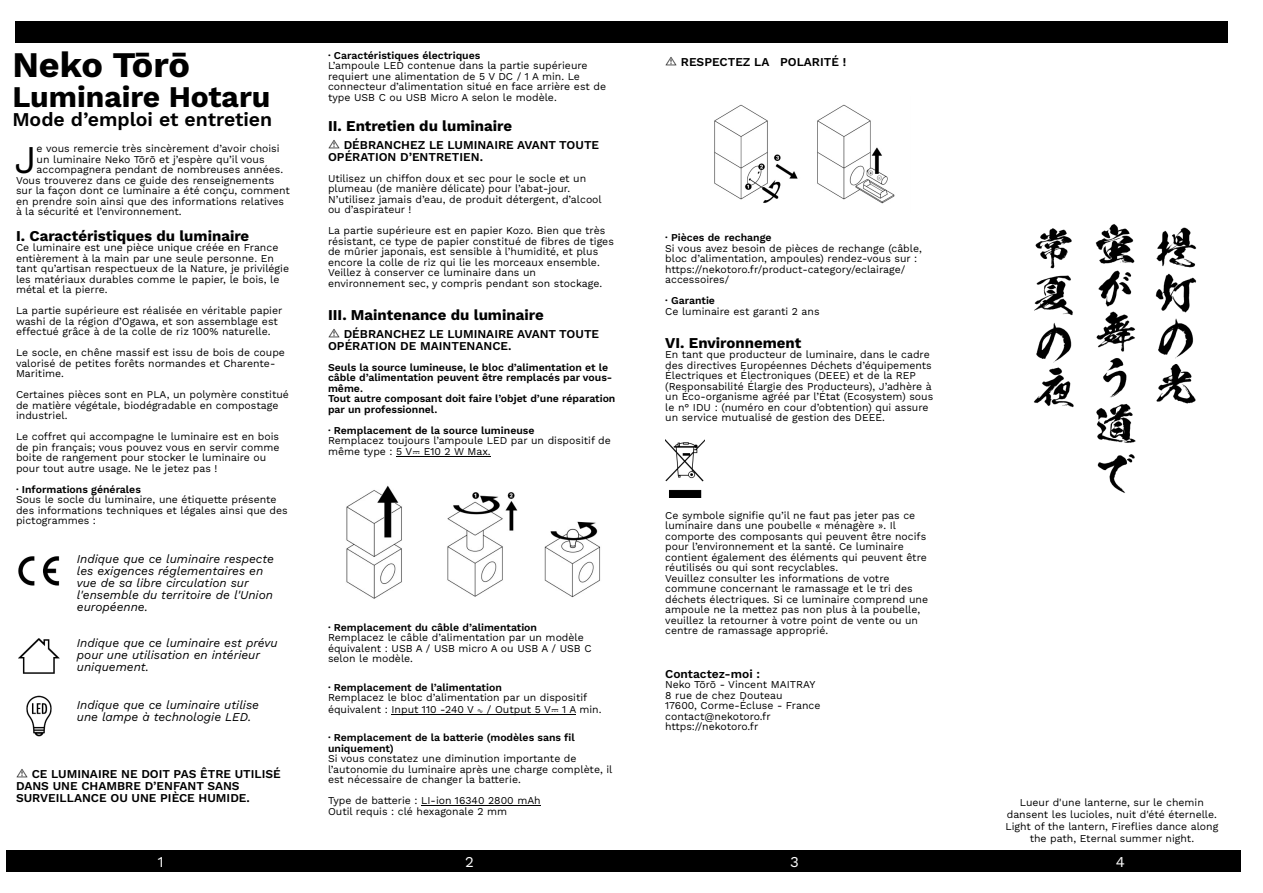
<style>
.page{position:relative;width:1263px;height:893px;background:#fff}
.page>*{position:absolute;margin:0;border:0;box-sizing:border-box;transform-origin:0 0}
.t1{font:39.3px "Work Sans";color:#000}
.t2{font:700 36px "Work Sans Roman";letter-spacing:-.01em;color:#000}
.t3{font:700 30px "Work Sans Roman";color:#000}
.t4{font:600 19.5px "Work Sans Roman";color:#000}
.t5{font:700 15px "Work Sans Roman";color:#000}
.t6{font:15px "Work Sans";color:#fff}
.t7{font:italic 12px/12px "Work Sans";color:#000}
.t8{font:600 12px/12px "Work Sans Roman";color:#000}
.t9{font:10.5px/10.5px "Work Sans";color:#000}
.t10{font:600 10.5px/10.5px "Work Sans Roman";color:#000}
.s1{font-family:"Hiragino Sans W4";font-weight:400}
</style>
<div class="page">
<div style="left:7px;top:850px;width:1234px;height:22px;background:#000"></div>
<div style="left:15px;top:21px;width:1212px;height:22px;background:#000"></div>
<img style="left:18px;top:638px;width:41px;height:36px">
<img style="left:26px;top:695px;width:26px;height:41px">
<img style="left:18px;top:556px;width:42px;height:30px">
<svg style="left:396px;top:456px;width:24px;height:1px"></svg>
<hr style="left:420px;top:456px;width:71px;height:1px;background:#000">
<hr style="left:392px;top:714px;width:85px;height:1px;background:#000">
<hr style="left:483px;top:714px;width:52px;height:1px;background:#000">
<svg style="left:535px;top:714px;width:41px;height:1px"></svg>
<hr style="left:421px;top:805px;width:120px;height:1px;background:#000">
<img style="left:346px;top:485px;width:255px;height:114px">
<img style="left:665px;top:439px;width:40px;height:59px">
<img style="left:714px;top:104px;width:181px;height:100px">
<img style="left:1155px;top:227px;width:42px;height:177px">
<img style="left:1095px;top:224px;width:41px;height:269px">
<img style="left:1033px;top:228px;width:41px;height:180px">
<h2 class="t2" style="left:12px;top:43px;width:179px">Neko Tōrō</h2>
<h3 class="t3" style="left:12px;top:79px;width:260px">Luminaire Hotaru</h3>
<h3 class="t4" style="left:12px;top:108px;width:261px">Mode d’emploi et entretien</h3>
<h1 class="t1" style="left:14px;top:137px;width:24px">J</h1>
<p class="t9" style="left:37px;top:143px;width:244px">e vous remercie très sincèrement d’avoir choisi</p>
<p class="t9" style="left:37px;top:154px;width:229px">un luminaire Neko Tōrō et j’espère qu’il vous</p>
<p class="t9" style="left:37px;top:164px;width:248px">accompagnera pendant de nombreuses années.</p>
<p class="t9" style="left:16px;top:175px;width:260px">Vous trouverez dans ce guide des renseignements</p>
<p class="t9" style="left:16px;top:185px;width:275px">sur la façon dont ce luminaire a été conçu, comment</p>
<p class="t9" style="left:16px;top:196px;width:270px">en prendre soin ainsi que des informations relatives</p>
<p class="t9" style="left:16px;top:206px;width:167px">à la sécurité et l’environnement.</p>
<h3 class="t5" style="left:16px;top:227px;width:235px">I. Caractéristiques du luminaire</h3>
<p class="t9" style="left:16px;top:242px;width:274px">Ce luminaire est une pièce unique créée en France entièrement à la main par une seule personne. En tant qu’artisan respectueux de la Nature, je privilégie les matériaux durables comme le papier, le bois, le métal et la pierre.</p>
<p class="t9" style="left:16px;top:305px;width:268px">La partie supérieure est réalisée en véritable papier washi de la région d’Ogawa, et son assemblage est effectué grâce à de la colle de riz 100% naturelle.</p>
<p class="t9" style="left:16px;top:347px;width:270px">Le socle, en chêne massif est issu de bois de coupe valorisé de petites forêts normandes et Charente-<br>Maritime.</p>
<p class="t9" style="left:16px;top:389px;width:274px">Certaines pièces sont en PLA, un polymère constitué de matière végétale, biodégradable en compostage industriel.</p>
<p class="t9" style="left:16px;top:431px;width:265px">Le coffret qui accompagne le luminaire est en bois de pin français; vous pouvez vous en servir comme boite de rangement pour stocker le luminaire ou pour tout autre usage. Ne le jetez pas !</p>
<p class="t10" style="left:16px;top:484px;width:126px">· Informations générales</p>
<p class="t9" style="left:16px;top:494px;width:273px">Sous le socle du luminaire, une étiquette présente des informations techniques et légales ainsi que des pictogrammes :</p>
<p class="t7" style="left:77px;top:552px;width:199px">Indique que ce luminaire respecte les exigences réglementaires en vue de sa libre circulation sur l'ensemble du territoire de l'Union européenne.</p>
<p class="t7" style="left:77px;top:637px;width:202px">Indique que ce luminaire est prévu pour une utilisation en intérieur uniquement.</p>
<p class="t7" style="left:77px;top:699px;width:184px">Indique que ce luminaire utilise une lampe à technologie LED.</p>
<p class="t8" style="left:16px;top:768px;width:266px"><span class="s1">⚠</span> CE LUMINAIRE NE DOIT PAS ÊTRE UTILISÉ<br>DANS UNE CHAMBRE D’ENFANT SANS<br>SURVEILLANCE OU UNE PIÈCE HUMIDE.</p>
<p class="t10" style="left:328px;top:50px;width:154px">· Caractéristiques électriques</p>
<p class="t9" style="left:328px;top:60px;width:280px">L’ampoule LED contenue dans la partie supérieure requiert une alimentation de 5 V DC / 1 A min. Le connecteur d’alimentation situé en face arrière est de type USB C ou USB Micro A selon le modèle.</p>
<h3 class="t5" style="left:328px;top:117px;width:186px">II. Entretien du luminaire</h3>
<p class="t8" style="left:328px;top:138px;width:273px"><span class="s1">⚠</span> DÉBRANCHEZ LE LUMINAIRE AVANT TOUTE<br>OPÉRATION D’ENTRETIEN.</p>
<p class="t9" style="left:328px;top:173px;width:275px">Utilisez un chiffon doux et sec pour le socle et un plumeau (de manière délicate) pour l’abat-jour.<br>N’utilisez jamais d’eau, de produit détergent, d’alcool ou d’aspirateur !</p>
<p class="t9" style="left:328px;top:225px;width:287px">La partie supérieure est en papier Kozo. Bien que très résistant, ce type de papier constitué de fibres de tiges de mûrier japonais, est sensible à l’humidité, et plus encore la colle de riz qui lie les morceaux ensemble.<br>Veillez à conserver ce luminaire dans un environnement sec, y compris pendant son stockage.</p>
<h3 class="t5" style="left:328px;top:306px;width:217px">III. Maintenance du luminaire</h3>
<p class="t8" style="left:328px;top:327px;width:273px"><span class="s1">⚠</span> DÉBRANCHEZ LE LUMINAIRE AVANT TOUTE<br>OPÉRATION DE MAINTENANCE.</p>
<p class="t10" style="left:328px;top:362px;width:289px">Seuls la source lumineuse, le bloc d’alimentation et le câble d’alimentation peuvent être remplacés par vous&shy;même.<br>Tout autre composant doit faire l’objet d’une réparation par un professionnel.</p>
<p class="t10" style="left:328px;top:425px;width:208px">· Remplacement de la source lumineuse</p>
<p class="t9" style="left:328px;top:435px;width:284px;line-height:11.4px">Remplacez toujours l’ampoule LED par un dispositif de même type : 5 V⎓ E10 2 W Max.</p>
<p class="t10" style="left:328px;top:622px;width:211px">· Remplacement du câble d’alimentation</p>
<p class="t9" style="left:328px;top:632px;width:265px">Remplacez le câble d’alimentation par un modèle équivalent : USB A / USB micro A ou USB A / USB C selon le modèle.</p>
<p class="t10" style="left:328px;top:682px;width:175px">· Remplacement de l’alimentation</p>
<p class="t9" style="left:328px;top:692px;width:275px;line-height:11.4px">Remplacez le bloc d’alimentation par un dispositif équivalent : Input 110 -240 V ⏦ / Output 5 V⎓ 1 A min.</p>
<p class="t10" style="left:328px;top:732px;width:248px">· Remplacement de la batterie (modèles sans fil uniquement)</p>
<p class="t9" style="left:328px;top:753px;width:286px">Si vous constatez une diminution importante de l’autonomie du luminaire après une charge complète, il est nécessaire de changer la batterie.</p>
<p class="t9" style="left:328px;top:795px;width:214px">Type de batterie : LI-ion 16340 2800 mAh<br>Outil requis : clé hexagonale 2 mm</p>
<p class="t8" style="left:665px;top:56px;width:183px"><span class="s1">⚠</span> RESPECTEZ LA POLARITÉ !</p>
<p class="t10" style="left:665px;top:232px;width:108px">· Pièces de rechange</p>
<p class="t9" style="left:665px;top:243px;width:258px">Si vous avez besoin de pièces de rechange (câble, bloc d’alimentation, ampoules) rendez-vous sur : https://nekotoro.fr/product-category/eclairage/ accessoires/</p>
<p class="t10" style="left:665px;top:295px;width:51px">· Garantie</p>
<p class="t9" style="left:665px;top:306px;width:156px">Ce luminaire est garanti 2 ans</p>
<h3 class="t5" style="left:665px;top:334px;width:138px">VI. Environnement</h3>
<p class="t9" style="left:665px;top:349px;width:269px">En tant que producteur de luminaire, dans le cadre des directives Européennes Déchets d’équipements Électriques et Électroniques (DEEE) et de la REP (Responsabilité Élargie des Producteurs), J’adhère à un Éco-organisme agréé par l’État (Ecosystem) sous le n° IDU : (numéro en cour d’obtention) qui assure un service mutualisé de gestion des DEEE.</p>
<p class="t9" style="left:665px;top:510px;width:264px">Ce symbole signifie qu’il ne faut pas jeter pas ce luminaire dans une poubelle « ménagère ». Il comporte des composants qui peuvent être nocifs pour l’environnement et la santé. Ce luminaire contient également des éléments qui peuvent être réutilisés ou qui sont recyclables.<br>Veuillez consulter les informations de votre commune concernant le ramassage et le tri des déchets électriques. Si ce luminaire comprend une ampoule ne la mettez pas non plus à la poubelle, veuillez la retourner à votre point de vente ou un centre de ramassage approprié.</p>
<p class="t8" style="left:665px;top:668px;width:96px">Contactez-moi :</p>
<p class="t9" style="left:665px;top:680px;width:157px">Neko Tōrō - Vincent MAITRAY<br>8 rue de chez Douteau<br>17600, Corme-Écluse - France contact@nekotoro.fr https://nekotoro.fr</p>
<p class="t9" style="left:1005px;top:797px;width:214px;line-height:12px;text-align:center">Lueur d'une lanterne, sur le chemin dansent les lucioles, nuit d'été éternelle.<br>Light of the lantern, Fireflies dance along the path, Eternal summer night.</p>
<h3 class="t6" style="left:158px;top:853px;width:7px">1</h3>
<h3 class="t6" style="left:465px;top:853px;width:10px">2</h3>
<h3 class="t6" style="left:790px;top:853px;width:10px">3</h3>
<h3 class="t6" style="left:1116px;top:853px;width:11px">4</h3>
</div>
